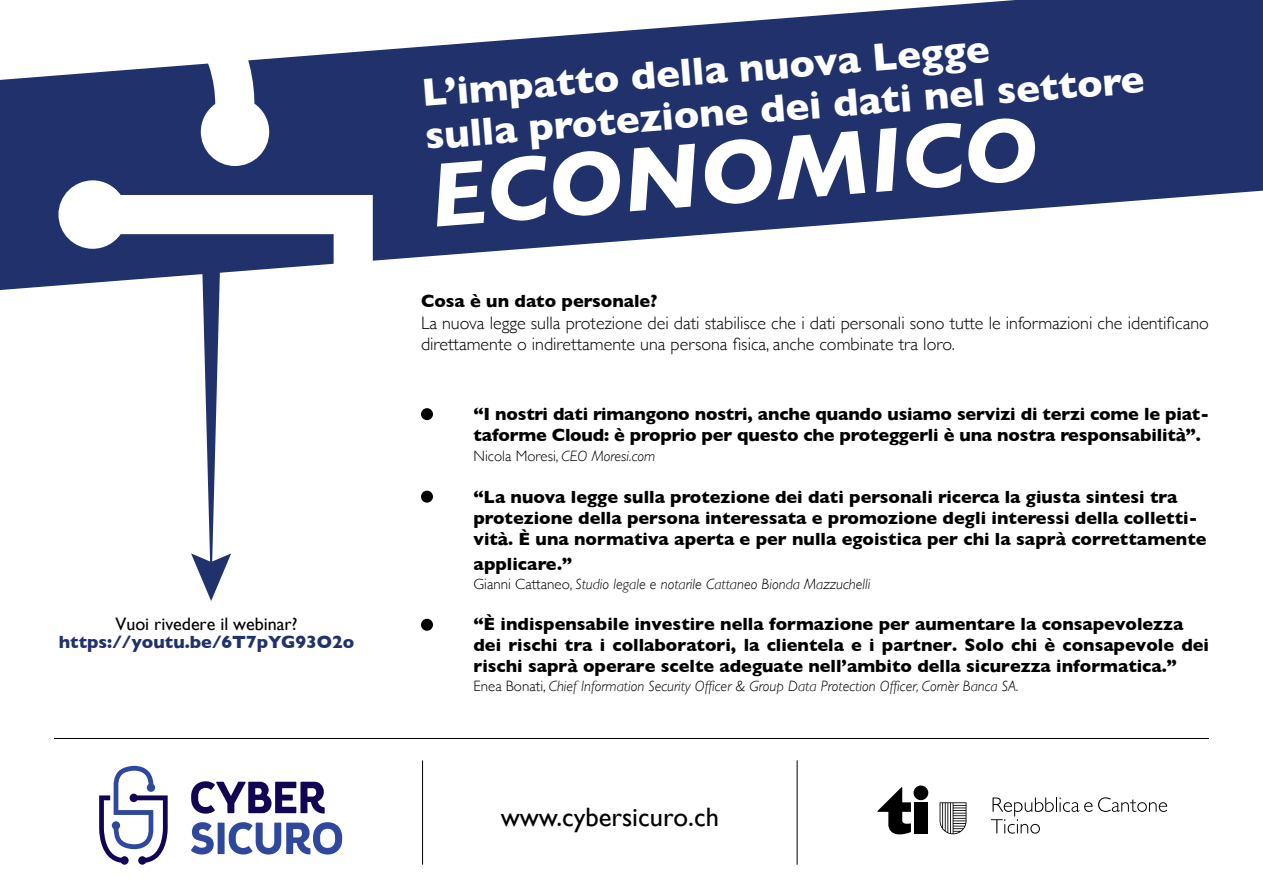
<style>
.page{position:relative;width:1263px;height:893px;background:#fff}
.page>*{position:absolute;margin:0;border:0;box-sizing:border-box;transform-origin:0 0}
.t1{font:italic 700 92.25px "Gill Sans";color:#fff}
.t2{font:700 39.9px "Gill Sans";color:#fff}
.t3{font:26.55px "Gill Sans";color:#000}
.t4{font:700 18px/21px "Gill Sans";color:#000}
.t5{font:300 18px/21.6px "Gill Sans";color:#000}
.t6{font:700 18px "Gill Sans";color:#21316c}
.t7{font:18px "Gill Sans";color:#000}
.t8{font:italic 300 15px "Gill Sans";color:#000}
.t9{font:300 15px "Gill Sans";color:#000}
.s1{font-style:italic}
.s2{font-style:normal}
</style>
<div class="page">
<svg style="left:269px;top:0;width:994px;height:261px;fill:#21316c"></svg>
<div style="left:914px;top:802px;width:13px;height:31px;background:#000"></div>
<div style="left:913px;top:785px;width:15px;height:15px;background:#000;border-radius:50%"></div>
<svg style="left:877px;top:787px;width:34px;height:47px"></svg>
<svg style="left:1098px;top:797px;width:69px;height:15px"></svg>
<svg style="left:991px;top:797px;width:101px;height:37px"></svg>
<svg style="left:939px;top:802px;width:27px;height:32px"></svg>
<hr style="left:797px;top:760px;width:1px;height:105px;background:#000">
<hr style="left:422px;top:760px;width:1px;height:105px;background:#000">
<div style="left:421px;top:408px;width:12px;height:12px;background:#000;border-radius:50%"></div>
<div style="left:421px;top:491px;width:12px;height:12px;background:#000;border-radius:50%"></div>
<div style="left:421px;top:619px;width:12px;height:12px;background:#000;border-radius:50%"></div>
<svg style="left:0;top:58px;width:269px;height:229px;fill:#21316c"></svg>
<svg style="left:58px;top:180px;width:321px;height:107px"></svg>
<div style="left:0;top:195px;width:50px;height:95px;background:#21316c"></div>
<svg style="left:191px;top:261px;width:40px;height:340px"></svg>
<svg style="left:99px;top:766px;width:69px;height:99px"></svg>
<svg style="left:191px;top:781px;width:134px;height:33px"></svg>
<svg style="left:191px;top:822px;width:23px;height:32px"></svg>
<div style="left:218px;top:823px;width:7px;height:31px;background:#30479e"></div>
<svg style="left:229px;top:822px;width:113px;height:32px"></svg>
<hr style="left:54px;top:738px;width:1155px;height:1px;background:#000">
<p class="t7" style="left:115px;top:613px;width:184px">Vuoi rivedere il webinar?</p>
<p class="t6" style="left:59px;top:628px;width:297px">https://youtu.be/6T7pYG93O2o</p>
<p class="t2" style="left:419px;top:59px;width:571px;rotate:-4deg">L’impatto della nuova Legge</p>
<p class="t2" style="left:423px;top:101px;width:723px;rotate:-4deg">sulla protezione dei dati nel settore</p>
<p class="t1" style="left:426px;top:140px;width:611px;rotate:-4deg">ECONOMICO</p>
<p class="t4" style="left:421px;top:290px;width:238px">Cosa è un dato personale?</p>
<p class="t5" style="left:421px;top:311px;width:789px">La nuova legge sulla protezione dei dati stabilisce che i dati personali sono tutte le informazioni che identificano direttamente o indirettamente una persona fisica, anche combinate tra loro.</p>
<p class="t4" style="left:473px;top:403px;width:737px">“I nostri dati rimangono nostri, anche quando usiamo servizi di terzi come le piat&shy;taforme Cloud: è proprio per questo che proteggerli è una nostra responsabilità”.</p>
<p class="t9" style="left:473px;top:444px;width:183px">Nicola Moresi, <span class="s1">CEO Moresi.com</span></p>
<p class="t4" style="left:473px;top:486px;width:734px">“La nuova legge sulla protezione dei dati personali ricerca la giusta sintesi tra protezione della persona interessata e promozione degli interessi della colletti&shy;vità. È una normativa aperta e per nulla egoistica per chi la saprà correttamente</p>
<p class="t4" style="left:473px;top:553px;width:100px">applicare.”</p>
<p class="t8" style="left:473px;top:576px;width:398px"><span class="s2">Gianni Cattaneo,</span> Studio legale e notarile Cattaneo Bionda Mazzuchelli</p>
<p class="t4" style="left:473px;top:613px;width:737px">“È indispensabile investire nella formazione per aumentare la consapevolezza dei rischi tra i collaboratori, la clientela e i partner. Solo chi è consapevole dei rischi saprà operare scelte adeguate nell’ambito della sicurezza informatica.”</p>
<p class="t8" style="left:473px;top:678px;width:547px"><span class="s2">Enea Bonati,</span> Chief Information Security Officer &amp; Group Data Protection Officer, Cornèr Banca SA.</p>
<p class="t3" style="left:501px;top:801px;width:220px">www.cybersicuro.ch</p>
</div>
